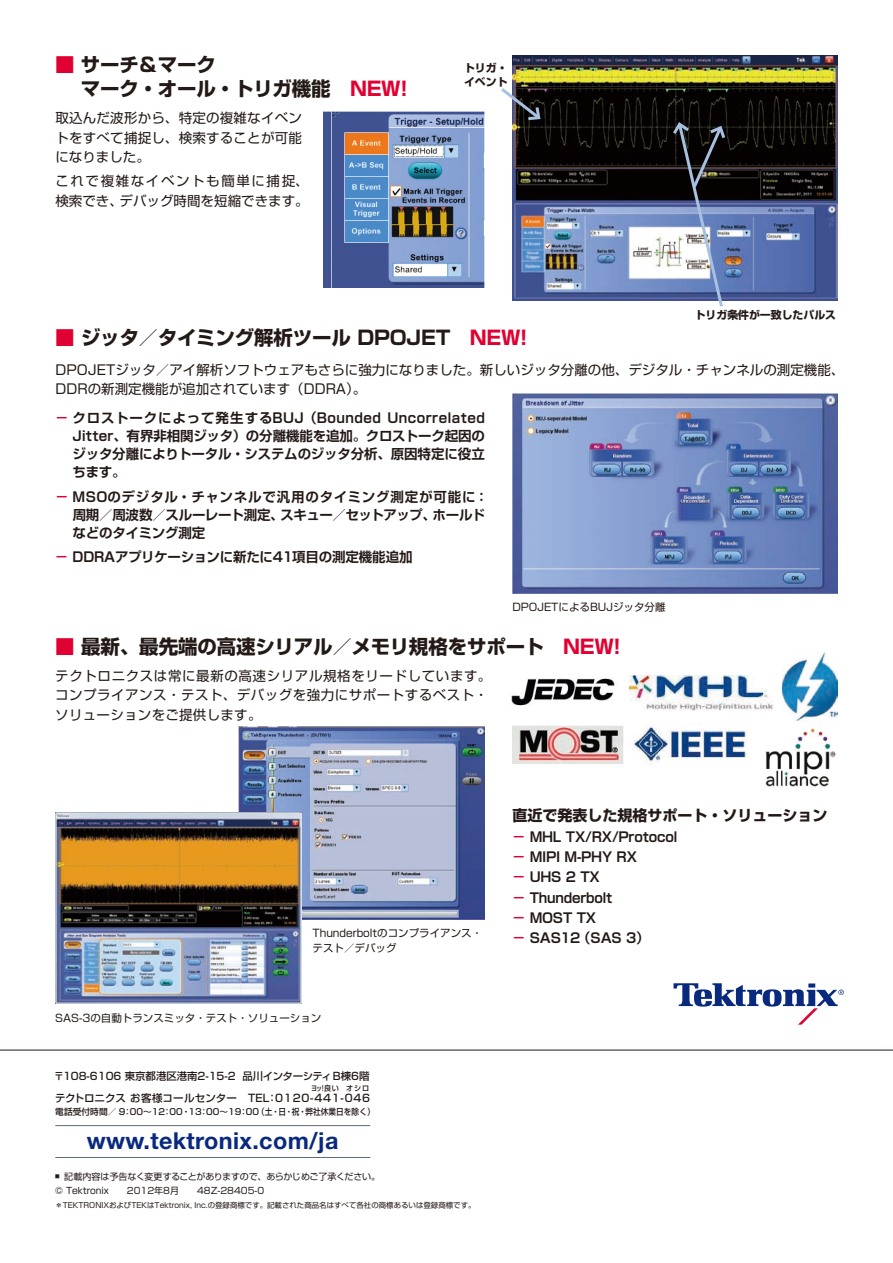
<style>
.page{position:relative;width:893px;height:1263px;background:#fff}
.page>*{position:absolute;margin:0;border:0;box-sizing:border-box;transform-origin:0 0}
.t1{font:700 23.4px "Helvetica Neue";letter-spacing:.015em;color:#09297f}
.t2{font:700 19.5px/24px "Shin Go Pro";letter-spacing:-.01em;color:#231916}
.t3{font:700 15px "Shin Go Pro";color:#231916}
.t4{font:700 13.5px/18px "Shin Go Pro De";letter-spacing:-.015em;color:#231916}
.t5{font:13.5px/19.5px "Shin Go Pro";letter-spacing:.015em;color:#231916;text-align:justify}
.t6{font:13.5px/19.5px "Shin Go Pro";letter-spacing:.035em;color:#231916}
.t7{font:13.5px/19.5px "Shin Go Pro";letter-spacing:.06em;color:#231916}
.t8{font:700 10.8px/13.5px "Shin Go Pro";color:#231916}
.t9{font:10.5px/15px "Shin Go Pro";color:#231916}
.t10{font:10.5px "Shin Go Pro Medium 90 pv RKSJ H";letter-spacing:.015em;color:#231916}
.t11{font:10.35px "Shin Go Pro Medium 90 pv RKSJ H";color:#231916}
.t12{font:9px/14.9px "Shin Go Pro";color:#231916}
.t13{font:9px "Shin Go Pro Regular 90 pv RKSJ H";letter-spacing:-.055em;color:#231916}
.t14{font:8.7px "Shin Go Pro Medium 90 pv RKSJ H";letter-spacing:.005em;color:#231916}
.t15{font:7.5px "Shin Go Pro";color:#231916}
.t16{font:7.5px "Shin Go Pro Medium 90 pv RKSJ H";letter-spacing:.125em;color:#231916;scale:.8 1}
.t17{font:4.5px "Shin Go Pro Regular 90 pv RKSJ H";color:#231916}
.s1{color:#e10032}
</style>
<div class="page">
<hr style="left:0;top:1050px;width:893px;height:1px;background:#231916">
<hr style="left:55px;top:1125px;width:315px;height:1px;background:#5d6a79">
<hr style="left:55px;top:1157px;width:315px;height:1px;background:#5d6a79">
<svg style="left:673px;top:983px;width:171px;height:42px"></svg>
<img style="left:238px;top:726px;width:247px;height:193px">
<img style="left:323px;top:112px;width:161px;height:175px">
<img style="left:512px;top:393px;width:326px;height:201px">
<img style="left:55px;top:812px;width:247px;height:192px">
<img style="left:512px;top:55px;width:326px;height:245px">
<svg style="left:501px;top:85px;width:42px;height:37px"></svg>
<svg style="left:670px;top:120px;width:58px;height:187px"></svg>
<img style="left:633px;top:724px;width:115px;height:39px">
<img style="left:511px;top:678px;width:104px;height:28px">
<img style="left:629px;top:676px;width:144px;height:34px">
<img style="left:513px;top:725px;width:111px;height:39px">
<img style="left:782px;top:653px;width:56px;height:67px">
<img style="left:765px;top:728px;width:71px;height:59px">
<h2 class="t2" style="left:81px;top:51px;width:328px;text-indent:-26px"><span class="s1">■</span> サーチ＆マーク　<br>マーク・オール・トリガ機能 <span class="s1">NEW!</span></h2>
<p class="t5" style="left:55px;top:107px;width:248px">取込んだ波形から、特定の複雑なイベントをすべて捕捉し、検索することが可能になりました。</p>
<p class="t7" style="left:55px;top:170px;width:255px">これで複雑なイベントも簡単に捕捉、検索でき、デバッグ時間を短縮できます。</p>
<p class="t8" style="left:464px;top:60px;width:45px">トリガ・イベント</p>
<p class="t8" style="left:695px;top:307px;width:143px">トリガ条件が一致したパルス</p>
<h2 class="t2" style="left:55px;top:323px;width:474px"><span class="s1">■</span> ジッタ／タイミング解析ツール DPOJET　<span class="s1">NEW!</span></h2>
<p class="t5" style="left:55px;top:358px;width:790px">DPOJETジッタ／アイ解析ソフトウェアもさらに強力になりました。新しいジッタ分離の他、デジタル・チャンネルの測定機能、<br>DDRの新測定機能が追加されています（DDRA）。</p>
<p class="t4" style="left:73px;top:408px;width:414px;text-align:justify;text-indent:-18px"><span class="s1">−</span> クロストークによって発生するBUJ（Bounded Uncorrelated Jitter、有界非相関ジッタ）の分離機能を追加。クロストーク起因のジッタ分離によりトータル・システムのジッタ分析、原因特定に役立ちます。</p>
<p class="t4" style="left:73px;top:486px;width:417px;text-indent:-18px"><span class="s1">−</span> MSOのデジタル・チャンネルで汎用のタイミング測定が可能に：周期／周波数／スルーレート測定、スキュー／セットアップ、ホールドなどのタイミング測定</p>
<p class="t4" style="left:55px;top:546px;width:359px"><span class="s1">−</span> DDRAアプリケーションに新たに41項目の測定機能追加</p>
<p class="t9" style="left:512px;top:599px;width:155px">DPOJETによるBUJジッタ分離</p>
<h2 class="t2" style="left:55px;top:632px;width:567px"><span class="s1">■</span> 最新、最先端の高速シリアル／メモリ規格をサポート　<span class="s1">NEW!</span></h2>
<p class="t6" style="left:55px;top:664px;width:438px">テクトロニクスは常に最新の高速シリアル規格をリードしています。コンプライアンス・テスト、デバッグを強力にサポートするベスト・ソリューションをご提供します。</p>
<p class="t9" style="left:313px;top:924px;width:171px">Thunderboltのコンプライアンス・テスト／デバッグ</p>
<p class="t9" style="left:55px;top:1009px;width:268px">SAS-3の自動トランスミッタ・テスト・ソリューション</p>
<p class="t11" style="left:54px;top:1068px;width:317px">〒108-6106 東京都港区港南2-15-2 品川インターシティB棟6階</p>
<p class="t14" style="left:55px;top:1105px;width:321px">電話受付時間／ 9：00～12：00・13：00～19：00（土・日・祝・弊社休業日を除く）</p>
<p class="t16" style="left:311px;top:1082px;width:74px">ヨッ！良い オシロ</p>
<p class="t10" style="left:55px;top:1090px;width:317px">テクトロニクス お客様コールセンター　TEL: 0120-441-046</p>
<h1 class="t1" style="left:87px;top:1126px;width:253px">www.tektronix.com/ja</h1>
<p class="t17" style="left:55px;top:1171px;width:11px">■　</p>
<p class="t13" style="left:144px;top:1168px;width:233px">変更することがありますので、あらかじめご了承ください。</p>
<p class="t12" style="left:55px;top:1167px;width:326px"><sup>■　</sup>記載内容は予告なく変更することがありますので、あらかじめご了承ください。© Tektronix　　2012年8月　　48Z-28405-0</p>
<p class="t15" style="left:55px;top:1199px;width:422px">＊TEKTRONIXおよびTEKはTektronix, Inc.の登録商標です。記載された商品名はすべて各社の商標あるいは登録商標です。</p>
<p class="t3" style="left:512px;top:803px;width:317px">直近で発表した規格サポート・ソリューション</p>
<p class="t4" style="left:512px;top:825px;width:167px;line-height:20.1px"><span class="s1">−</span> MHL TX/RX/Protocol <span class="s1">−</span> MIPI M-PHY RX<br><span class="s1">−</span> UHS 2 TX<br><span class="s1">−</span> Thunderbolt<br><span class="s1">−</span> MOST TX<br><span class="s1">−</span> SAS12（SAS 3）</p>
</div>
